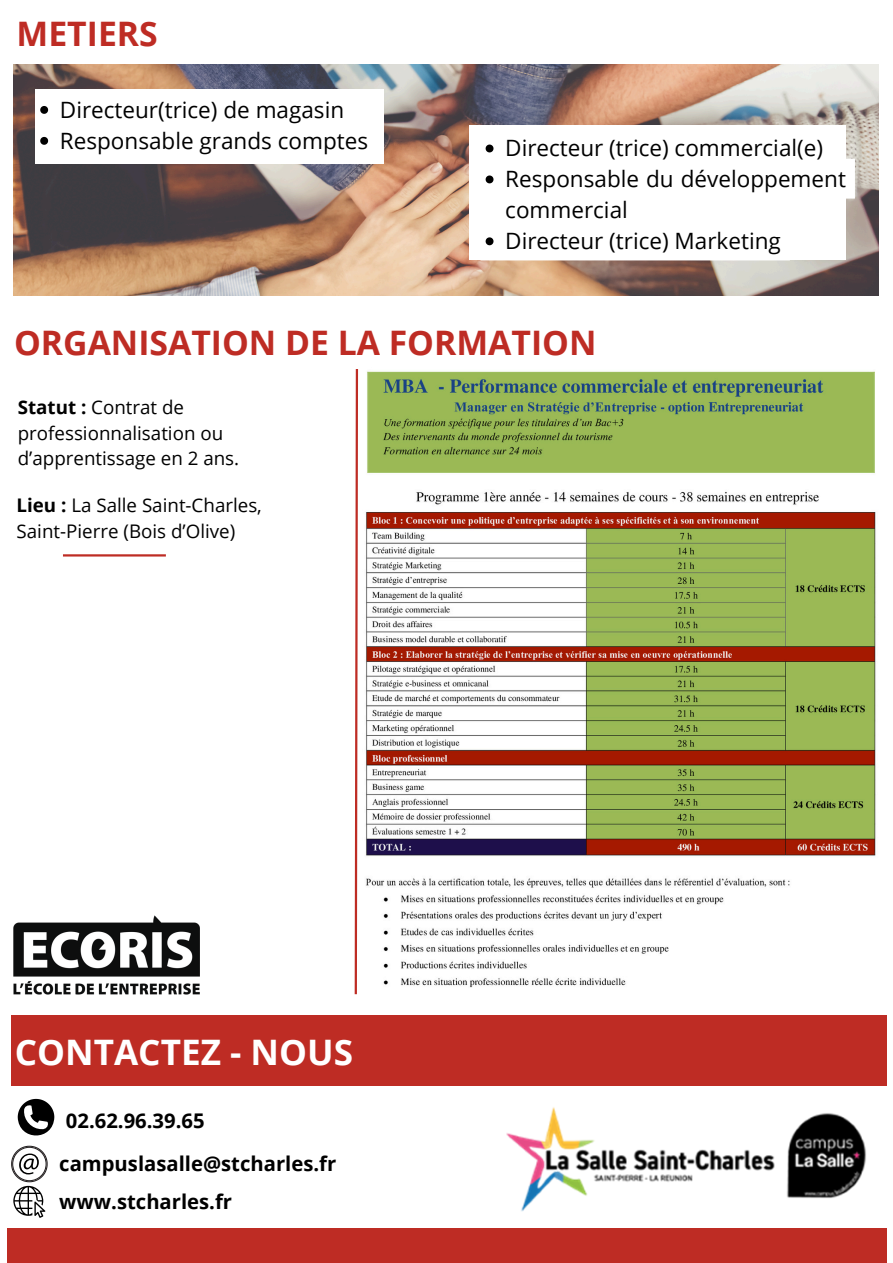
<style>
.page{position:relative;width:893px;height:1263px;background:#fff}
.page>*{position:absolute;margin:0;border:0;box-sizing:border-box;transform-origin:0 0}
.t1{font:700 35.1px "Open Sans";color:#fff}
.t2{font:700 33.75px "Open Sans";color:#be2c24}
.t3{font:22.5px/30.9px "Open Sans";color:#000}
.t4{font:700 20.25px "Open Sans";color:#000}
.t5{font:18.75px/25.9px "Open Sans";color:#000}
.s1{font-weight:700}
</style>
<div class="page">
<img style="left:13px;top:64px;width:865px;height:232px">
<div style="left:469px;top:125px;width:377px;height:134px;background:#fff"></div>
<img style="left:506px;top:1107px;width:360px;height:105px">
<svg style="left:11px;top:1099px;width:43px;height:119px"></svg>
<div style="left:7px;top:1227px;width:879px;height:36px;background:#be2c24"></div>
<div style="left:35px;top:89px;width:349px;height:75px;background:#fff"></div>
<svg style="left:40px;top:106px;width:9px;height:39px"></svg>
<div style="left:11px;top:1015px;width:875px;height:71px;background:#be2c24"></div>
<img style="left:366px;top:371px;width:510px;height:617px">
<img style="left:13px;top:916px;width:186px;height:78px">
<svg style="left:480px;top:128px;width:375px;height:132px"></svg>
<svg style="left:485px;top:145px;width:8px;height:7px"></svg>
<svg style="left:485px;top:175px;width:8px;height:8px"></svg>
<svg style="left:485px;top:237px;width:8px;height:8px"></svg>
<svg style="left:354px;top:369px;width:5px;height:626px"></svg>
<hr style="left:63px;top:554px;width:103px;height:2px;background:#be2c24">
<p class="t2" style="left:17px;top:10px;width:143px">METIERS</p>
<p class="t3" style="left:60px;top:94px;width:286px">Directeur(trice) de magasin</p>
<p class="t3" style="left:60px;top:125px;width:310px">Responsable grands comptes</p>
<p class="t3" style="left:505px;top:132px;width:319px">Directeur (trice) commercial(e)</p>
<p class="t3" style="left:505px;top:163px;width:342px">Responsable du développement commercial</p>
<p class="t3" style="left:505px;top:225px;width:277px">Directeur (trice) Marketing</p>
<p class="t2" style="left:14px;top:319px;width:584px">ORGANISATION DE LA FORMATION</p>
<h1 class="t5" style="left:18px;top:393px;width:223px"><span class="s1">Statut :</span> Contrat de professionnalisation ou d’apprentissage en 2 ans.</h1>
<p class="t5" style="left:17px;top:491px;width:247px"><span class="s1">Lieu :</span> La Salle Saint-Charles,<br>Saint-Pierre (Bois d’Olive)</p>
<p class="t1" style="left:15px;top:1028px;width:340px">CONTACTEZ - NOUS</p>
<h1 class="t4" style="left:66px;top:1106px;width:140px">02.62.96.39.65</h1>
<p class="t4" style="left:59px;top:1150px;width:278px">campuslasalle@stcharles.fr</p>
<p class="t4" style="left:59px;top:1188px;width:174px">www.stcharles.fr</p>
</div>
